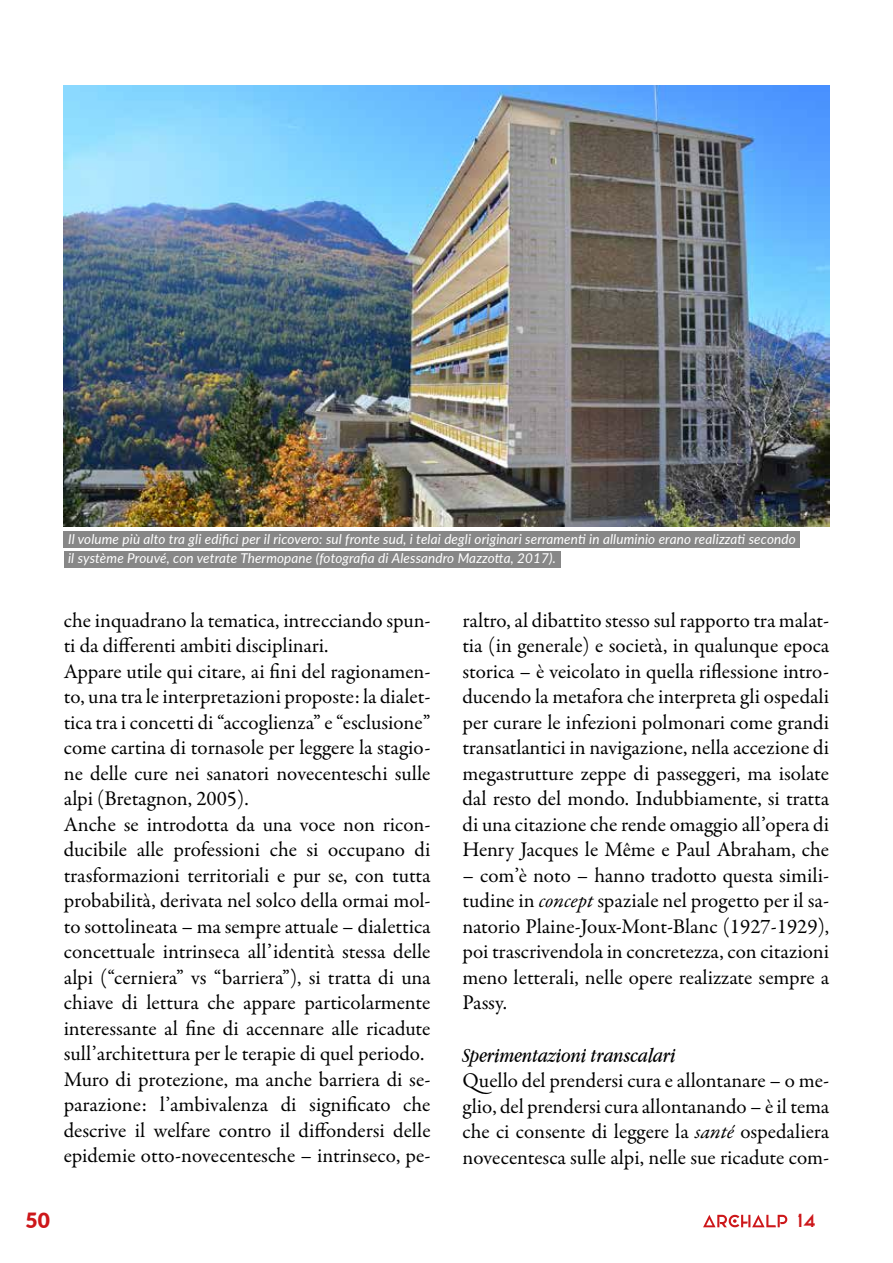
<style>
.page{position:relative;width:893px;height:1263px;background:#fff}
.page>*{position:absolute;margin:0;border:0;box-sizing:border-box;transform-origin:0 0}
.t1{font:21px/25.5px "Garamond Premr Pro";color:#000;text-align:justify}
.t2{font:italic 21px "Apple Garamond";color:#000}
.t3{font:900 21px "Lato";color:#cd171a}
.t4{font:18px "Elianto";color:#cd171a}
.t5{font:italic 13.5px/19.5px "Lato";letter-spacing:.01em;color:#fff}
.s1{font-style:italic}
</style>
<div class="page">
<svg style="left:703px;top:1215px;width:84px;height:12px"></svg>
<img style="left:64px;top:85px;width:765px;height:441px">
<div style="left:64px;top:531px;width:736px;height:16px;background:#878787"></div>
<div style="left:64px;top:551px;width:496px;height:16px;background:#878787"></div>
<p class="t5" style="left:68px;top:528px;width:729px">Il volume più alto tra gli edifici per il ricovero: sul fronte sud, i telai degli originari serramenti in alluminio erano realizzati secondo il système Prouvé, con vetrate Thermopane (fotografia di Alessandro Mazzotta, 2017).</p>
<p class="t1" style="left:64px;top:608px;width:368px;text-align:left">che inquadrano la tematica, intrecciando spun&shy;ti da differenti ambiti disciplinari.<br>Appare utile qui citare, ai fini del ragionamen&shy;to, una tra le interpretazioni proposte: la dialet&shy;tica tra i concetti di “accoglienza” e “esclusione” come cartina di tornasole per leggere la stagio&shy;ne delle cure nei sanatori novecenteschi sulle alpi (Bretagnon, 2005).<br>Anche se introdotta da una voce non ricon&shy;ducibile alle professioni che si occupano di trasformazioni territoriali e pur se, con tutta probabilità, derivata nel solco della ormai mol&shy;to sottolineata – ma sempre attuale – dialettica concettuale intrinseca all’identità stessa delle alpi (“cerniera” vs “barriera”), si tratta di una chiave di lettura che appare particolarmente interessante al fine di accennare alle ricadute sull’architettura per le terapie di quel periodo.<br>Muro di protezione, ma anche barriera di se&shy;parazione: l’ambivalenza di significato che descrive il welfare contro il diffondersi delle epidemie otto-novecentesche – intrinseco, pe-</p>
<p class="t1" style="left:462px;top:608px;width:368px">raltro, al dibattito stesso sul rapporto tra malat&shy;tia (in generale) e società, in qualunque epoca storica – è veicolato in quella riflessione intro&shy;ducendo la metafora che interpreta gli ospedali per curare le infezioni polmonari come grandi transatlantici in navigazione, nella accezione di megastrutture zeppe di passeggeri, ma isolate dal resto del mondo. Indubbiamente, si tratta di una citazione che rende omaggio all’opera di Henry Jacques le Même e Paul Abraham, che</p>
<p class="t1" style="left:462px;top:863px;width:368px">– com’è noto – hanno tradotto questa simili&shy;tudine in <span class="s1">concept</span> spaziale nel progetto per il sa&shy;natorio Plaine-Joux-Mont-Blanc (1927-1929), poi trascrivendola in concretezza, con citazioni meno letterali, nelle opere realizzate sempre a Passy.</p>
<p class="t2" style="left:462px;top:1043px;width:215px">Sperimentazioni transcalari</p>
<p class="t1" style="left:462px;top:1068px;width:368px">Quello del prendersi cura e allontanare – o me&shy;glio, del prendersi cura allontanando – è il tema che ci consente di leggere la <span class="s1">santé</span> ospedaliera novecentesca sulle alpi, nelle sue ricadute com-</p>
<p class="t3" style="left:26px;top:1204px;width:26px">50</p>
<p class="t4" style="left:798px;top:1210px;width:20px">14</p>
</div>
